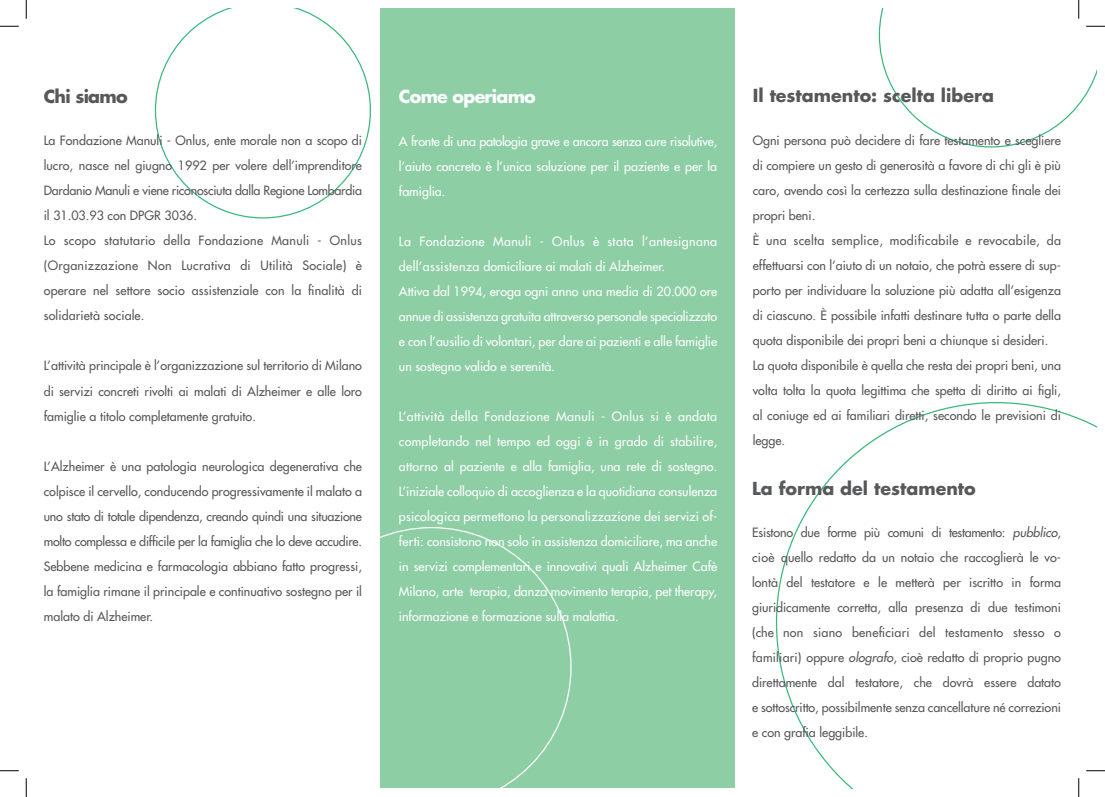
<style>
.page{position:relative;width:1105px;height:797px;background:#fff}
.page>*{position:absolute;margin:0;border:0;box-sizing:border-box;transform-origin:0 0}
.t1{font:700 17.5px "Futura";color:#57585a}
.t2{font:700 17.5px "Futura";letter-spacing:-.04em;color:#fff}
.t3{font:700 17.5px "Futura";letter-spacing:-.04em;color:#57585a}
.t4{font:12.5px/25px "Futura";color:#57585a;text-align:justify}
.t5{font:12.5px/25px "Futura";color:#fff;text-align:justify}
.s1{font-style:italic}
</style>
<div class="page">
<div style="left:381px;top:9px;width:354px;height:779px;background:#8dcea5"></div>
<svg style="left:776px;top:402px;width:320px;height:386px"></svg>
<svg style="left:380px;top:527px;width:192px;height:261px"></svg>
<svg style="left:155px;top:9px;width:216px;height:209px"></svg>
<svg style="left:0;top:25px;width:19px;height:2px"></svg>
<svg style="left:0;top:770px;width:19px;height:1px"></svg>
<svg style="left:1086px;top:770px;width:19px;height:1px"></svg>
<svg style="left:25px;top:0;width:2px;height:19px"></svg>
<svg style="left:25px;top:778px;width:2px;height:19px"></svg>
<svg style="left:879px;top:0;width:226px;height:147px"></svg>
<svg style="left:1078px;top:778px;width:1px;height:19px"></svg>
<h1 class="t3" style="left:44px;top:85px;width:85px">Chi siamo</h1>
<p class="t4" style="left:44px;top:128px;width:320px;text-align:left">La Fondazione Manuli - Onlus, ente morale non a scopo di lucro, nasce nel giugno 1992 per volere dell’imprenditore Dardanio Manuli e viene riconosciuta dalla Regione Lombardia il 31.03.93 con DPGR 3036.<br>Lo scopo statutario della Fondazione Manuli - Onlus (Organizzazione Non Lucrativa di Utilità Sociale) è operare nel settore socio assistenziale con la finalità di solidarietà sociale.</p>
<p class="t4" style="left:44px;top:353px;width:320px">L’attività principale è l’organizzazione sul territorio di Milano di servizi concreti rivolti ai malati di Alzheimer e alle loro famiglie a titolo completamente gratuito.</p>
<p class="t4" style="left:44px;top:453px;width:320px">L’Alzheimer è una patologia neurologica degenerativa che colpisce il cervello, conducendo progressivamente il malato a uno stato di totale dipendenza, creando quindi una situazione molto complessa e difficile per la famiglia che lo deve accudire.<br>Sebbene medicina e farmacologia abbiano fatto progressi, la famiglia rimane il principale e continuativo sostegno per il malato di Alzheimer.</p>
<h1 class="t2" style="left:399px;top:85px;width:138px">Come operiamo</h1>
<p class="t5" style="left:399px;top:129px;width:320px">A fronte di una patologia grave e ancora senza cure risolutive, l’aiuto concreto è l’unica soluzione per il paziente e per la famiglia.</p>
<p class="t5" style="left:399px;top:229px;width:320px;text-align:left">La Fondazione Manuli - Onlus è stata l’antesignana dell’assistenza domiciliare ai malati di Alzheimer.<br>Attiva dal 1994, eroga ogni anno una media di 20.000 ore annue di assistenza gratuita attraverso personale specializzato e con l’ausilio di volontari, per dare ai pazienti e alle famiglie un sostegno valido e serenità.</p>
<p class="t5" style="left:399px;top:404px;width:320px">L’attività della Fondazione Manuli - Onlus si è andata completando nel tempo ed oggi è in grado di stabilire, attorno al paziente e alla famiglia, una rete di sostegno.<br>L’iniziale colloquio di accoglienza e la quotidiana consulenza psicologica permettono la personalizzazione dei servizi of&shy;ferti: consistono non solo in assistenza domiciliare, ma anche in servizi complementari e innovativi quali Alzheimer Cafè Milano, arte terapia, danza movimento terapia, pet therapy, informazione e formazione sulla malattia.</p>
<h1 class="t1" style="left:753px;top:84px;width:243px">Il testamento: scelta libera</h1>
<p class="t4" style="left:753px;top:128px;width:310px;text-align:left">Ogni persona può decidere di fare testamento e scegliere di compiere un gesto di generosità a favore di chi gli è più caro, avendo così la certezza sulla destinazione finale dei propri beni.<br>È una scelta semplice, modificabile e revocabile, da effettuarsi con l’aiuto di un notaio, che potrà essere di sup&shy;porto per individuare la soluzione più adatta all’esigenza di ciascuno. È possibile infatti destinare tutta o parte della quota disponibile dei propri beni a chiunque si desideri.<br>La quota disponibile è quella che resta dei propri beni, una volta tolta la quota legittima che spetta di diritto ai figli, al coniuge ed ai familiari diretti, secondo le previsioni di legge.</p>
<h1 class="t1" style="left:752px;top:476px;width:225px">La forma del testamento</h1>
<p class="t4" style="left:752px;top:520px;width:310px">Esistono due forme più comuni di testamento: <span class="s1">pubblico</span>, cioè quello redatto da un notaio che raccoglierà le vo&shy;lontà del testatore e le metterà per iscritto in forma giuridicamente corretta, alla presenza di due testimoni (che non siano beneficiari del testamento stesso o familiari) oppure <span class="s1">olografo</span>, cioè redatto di proprio pugno direttamente dal testatore, che dovrà essere datato e sottoscritto, possibilmente senza cancellature né correzioni e con grafia leggibile.</p>
</div>
